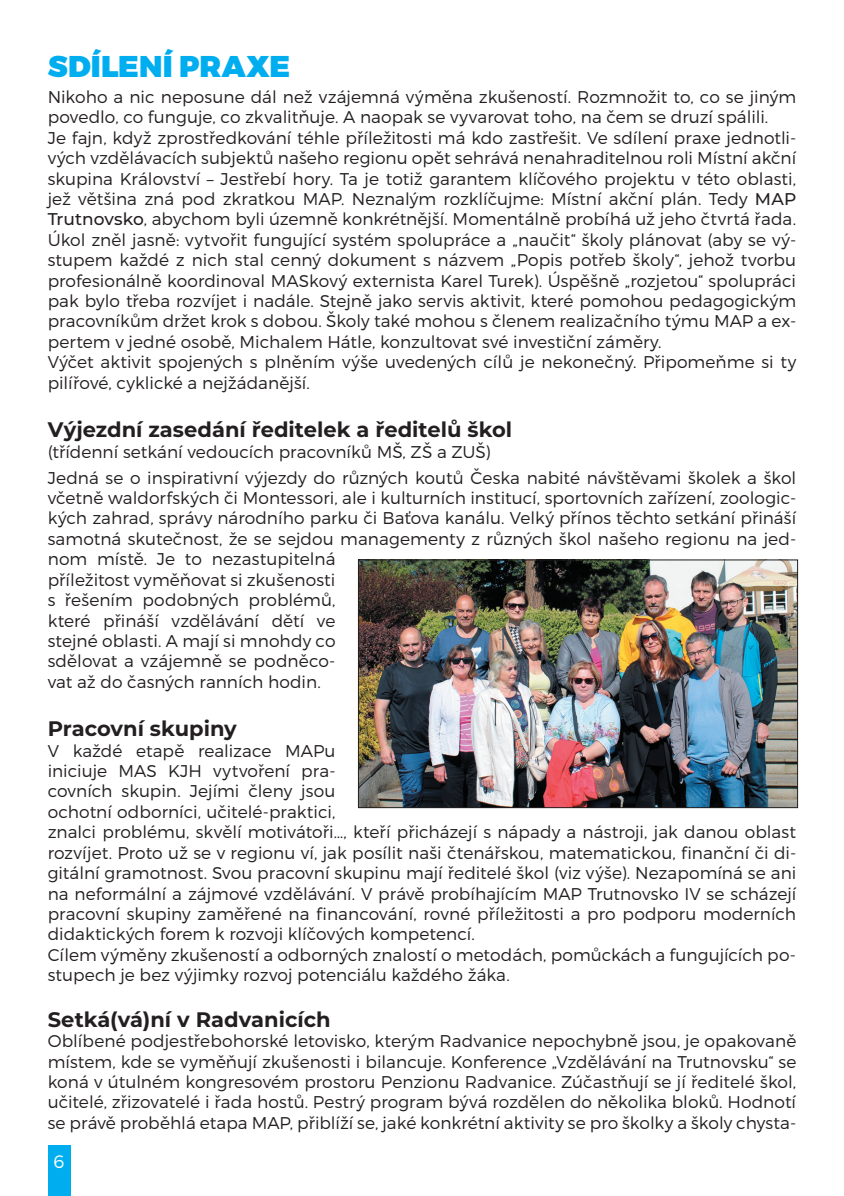
<style>
.page{position:relative;width:844px;height:1196px;background:#fff}
.page>*{position:absolute;margin:0;border:0;box-sizing:border-box;transform-origin:0 0}
.t1{font:900 30px "Montserrat";letter-spacing:.01em;color:#00aeef}
.t2{font:700 21px "Montserrat";color:#231f20}
.t3{font:300 18px "Montserrat";color:#fff}
.t4{font:300 17px/20.4px "Montserrat";color:#231f20}
.s1{font-weight:500}
</style>
<div class="page">
<div style="left:48px;top:1145px;width:22px;height:50px;background:#00aeef"></div>
<img style="left:360px;top:561px;width:436px;height:244px">
<div style="left:358px;top:559px;width:440px;height:248px;border:1px solid #231f20"></div>
<h1 class="t1" style="left:48px;top:54px;width:244px">SDÍLENÍ PRAXE</h1>
<p class="t4" style="left:48px;top:88px;width:750px">Nikoho a nic neposune dál než vzájemná výměna zkušeností. Rozmnožit to, co se jiným povedlo, co funguje, co zkvalitňuje. A naopak se vyvarovat toho, na čem se druzí spálili.<br>Je fajn, když zprostředkování téhle příležitosti má kdo zastřešit. Ve sdílení praxe jednotli&shy;vých vzdělávacích subjektů našeho regionu opět sehrává nenahraditelnou roli Místní akční skupina Království – Jestřebí hory. Ta je totiž garantem klíčového projektu v této oblasti, jež většina zná pod zkratkou MAP. Neznalým rozklíčujme: Místní akční plán. Tedy <span class="s1">MAP Trutnovsko</span>, abychom byli územně konkrétnější. Momentálně probíhá už jeho čtvrtá řada.<br>Úkol zněl jasně: vytvořit fungující systém spolupráce a „naučit“ školy plánovat (aby se vý&shy;stupem každé z nich stal cenný dokument s názvem „Popis potřeb školy“, jehož tvorbu profesionálně koordinoval MASkový externista Karel Turek). Úspěšně „rozjetou“ spolupráci pak bylo třeba rozvíjet i nadále. Stejně jako servis aktivit, které pomohou pedagogickým pracovníkům držet krok s dobou. Školy také mohou s členem realizačního týmu MAP a ex&shy;pertem v jedné osobě, Michalem Hátle, konzultovat své investiční záměry.<br>Výčet aktivit spojených s plněním výše uvedených cílů je nekonečný. Připomeňme si ty pilířové, cyklické a nejžádanější.</p>
<p class="t2" style="left:48px;top:421px;width:466px">Výjezdní zasedání ředitelek a ředitelů škol</p>
<p class="t4" style="left:48px;top:439px;width:750px;line-height:26px">(třídenní setkání vedoucích pracovníků MŠ, ZŠ a ZUŠ)<br>Jedná se o inspirativní výjezdy do různých koutů Česka nabité návštěvami školek a škol</p>
<p class="t4" style="left:48px;top:489px;width:750px">včetně waldorfských či Montessori, ale i kulturních institucí, sportovních zařízení, zoologic&shy;kých zahrad, správy národního parku či Baťova kanálu. Velký přínos těchto setkání přináší samotná skutečnost, že se sejdou managementy z různých škol našeho regionu na jed&shy;nom místě. Je to nezastupitelná<br>příležitost vyměňovat si zkušenosti<br>s řešením podobných problémů,<br>které přináší vzdělávání dětí ve<br>stejné oblasti. A mají si mnohdy co<br>sdělovat a vzájemně se podněco-<br>vat až do časných ranních hodin.</p>
<p class="t2" style="left:48px;top:720px;width:190px">Pracovní skupiny</p>
<p class="t4" style="left:48px;top:741px;width:750px">V každé etapě realizace MAPu<br>iniciuje MAS KJH vytvoření pra-<br>covních skupin. Jejími členy jsou<br>ochotní odborníci, učitelé-praktici,<br>znalci problému, skvělí motivátoři…, kteří přicházejí s nápady a nástroji, jak danou oblast rozvíjet. Proto už se v regionu ví, jak posílit naši čtenářskou, matematickou, finanční či di&shy;gitální gramotnost. Svou pracovní skupinu mají ředitelé škol (viz výše). Nezapomíná se ani na neformální a zájmové vzdělávání. V právě probíhajícím MAP Trutnovsko IV se scházejí pracovní skupiny zaměřené na financování, rovné příležitosti a pro podporu moderních didaktických forem k rozvoji klíčových kompetencí.<br>Cílem výměny zkušeností a odborných znalostí o metodách, pomůckách a fungujících po&shy;stupech je bez výjimky rozvoj potenciálu každého žáka.</p>
<p class="t2" style="left:48px;top:1010px;width:284px">Setká(vá)ní v Radvanicích</p>
<p class="t4" style="left:48px;top:1031px;width:750px;text-align:justify">Oblíbené podjestřebohorské letovisko, kterým Radvanice nepochybně jsou, je opakovaně místem, kde se vyměňují zkušenosti i bilancuje. Konference „Vzdělávání na Trutnovsku“ se koná v útulném kongresovém prostoru Penzionu Radvanice. Zúčastňují se jí ředitelé škol, učitelé, zřizovatelé i řada hostů. Pestrý program bývá rozdělen do několika bloků. Hodnotí se právě proběhlá etapa MAP, přiblíží se, jaké konkrétní aktivity se pro školky a školy chysta-</p>
<p class="t3" style="left:54px;top:1154px;width:12px">6</p>
</div>
